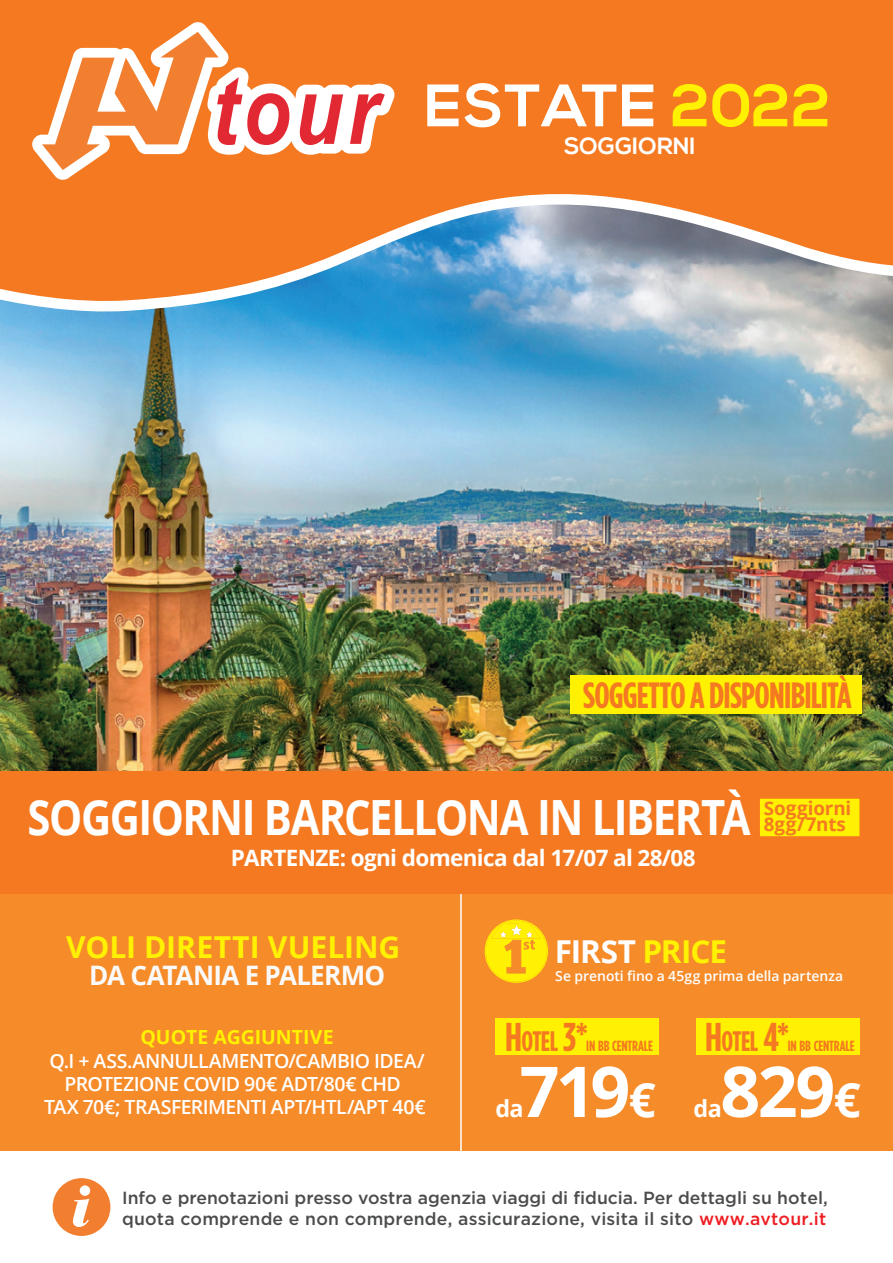
<style>
.page{position:relative;width:893px;height:1263px;background:#fff}
.page>*{position:absolute;margin:0;border:0;box-sizing:border-box;transform-origin:0 0}
.t1{font:700 70.05px "Open Sans";letter-spacing:-.045em;color:#fff}
.t2{font:60.45px "Cg Bauer Bodoni Bl It";color:#fff}
.t3{font:700 59.7px "Nexa";letter-spacing:.015em;color:#fff}
.t4{font:700 48.6px "Open Sans";letter-spacing:-.035em;color:#fff;scale:.86 1}
.t5{font:700 36.45px "Gotham Condensed";letter-spacing:-.02em;color:#f47921}
.t6{font:700 31.5px "Open Sans";letter-spacing:-.035em;color:#fff}
.t7{font:700 30.15px "Open Sans";letter-spacing:-.005em;color:#fff101}
.t8{font:700 28.2px "Gotham Condensed";letter-spacing:-.02em;color:#f47921}
.t9{font:700 26.85px "Open Sans";letter-spacing:-.035em;color:#fafafa}
.t10{font:700 23.4px "Nexa";color:#fff}
.t11{font:700 23.4px "Open Sans";color:#fff}
.t12{font:700 22.5px "Open Sans";letter-spacing:-.03em;color:#fff}
.t13{font:600 19.5px/23.4px "Open Sans";letter-spacing:-.03em;color:#fff;text-align:center}
.t14{font:700 19.5px "Open Sans";color:#fff101}
.t15{font:700 18.75px/16px "Open Sans";color:#f47921}
.t16{font:500 17.55px "Gotham";letter-spacing:.01em;color:#4b4c4d}
.t17{font:700 14.7px "Gotham Condensed";letter-spacing:-.01em;color:#f47921}
.t18{font:600 13.95px "Open Sans";color:#fff}
.s1{color:#fff101}
.s2{font-size:40.2px}
.s3{font-size:47.25px}
.s4{color:#ee1d23}
</style>
<div class="page">
<div style="left:0;top:0;width:893px;height:601px;background:#f47921"></div>
<svg style="left:32px;top:22px;width:363px;height:155px"></svg>
<img style="left:0;top:177px;width:893px;height:595px">
<div style="left:570px;top:676px;width:291px;height:38px;background:#fff101"></div>
<div style="left:0;top:776px;width:893px;height:402px;background:#f68b29"></div>
<hr style="left:460px;top:832px;width:2px;height:359px;background:#fff">
<svg style="left:485px;top:919px;width:63px;height:64px"></svg>
<div style="left:495px;top:1018px;width:164px;height:36px;background:#fff101"></div>
<div style="left:696px;top:1018px;width:164px;height:36px;background:#fff101"></div>
<div style="left:0;top:772px;width:893px;height:122px;background:#f47921"></div>
<div style="left:760px;top:799px;width:99px;height:37px;background:#fff101"></div>
<div style="left:0;top:1151px;width:893px;height:112px;background:#fff"></div>
<div style="left:53px;top:1178px;width:57px;height:58px;background:#f27f30;border-radius:50%"></div>
<h3 class="t3" style="left:424px;top:71px;width:407px">ESTATE <span class="s1">2022</span></h3>
<h3 class="t10" style="left:564px;top:133px;width:133px">SOGGIORNI</h3>
<h3 class="t5" style="left:583px;top:675px;width:270px">SOGGETTO A DISPONIBILITÀ</h3>
<h3 class="t4" style="left:28px;top:783px;width:842px">SOGGIORNI BARCELLONA IN LIBERTÀ</h3>
<p class="t15" style="left:764px;top:799px;width:89px">Soggiorni<br>8gg/7nts</p>
<p class="t12" style="left:231px;top:842px;width:466px">PARTENZE: ogni domenica dal 17/07 al 28/08</p>
<h3 class="t7" style="left:66px;top:926px;width:335px">VOLI DIRETTI VUELING</h3>
<h3 class="t9" style="left:89px;top:956px;width:298px">DA CATANIA E PALERMO</h3>
<p class="t14" style="left:141px;top:1023px;width:195px">QUOTE AGGIUNTIVE</p>
<p class="t13" style="left:44px;top:1048px;width:383px">Q.I + ASS.ANNULLAMENTO/CAMBIO IDEA/<br>PROTEZIONE COVID 90€ ADT/80€ CHD<br>TAX 70€; TRASFERIMENTI APT/HTL/APT 40€</p>
<h3 class="t6" style="left:555px;top:930px;width:174px">FIRST <span class="s1">PRICE</span></h3>
<p class="t18" style="left:555px;top:967px;width:289px">Se prenoti fino a 45gg prima della partenza</p>
<h3 class="t8" style="left:505px;top:1025px;width:84px"><span class="s2">H</span>OTEL <span class="s2">3*</span></h3>
<p class="t17" style="left:586px;top:1037px;width:68px">IN BB CENTRALE</p>
<h3 class="t8" style="left:705px;top:1025px;width:86px"><span class="s2">H</span>OTEL <span class="s2">4*</span></h3>
<p class="t17" style="left:788px;top:1037px;width:68px">IN BB CENTRALE</p>
<h1 class="t1" style="left:520px;top:1042px;width:138px">719<span class="s3">€</span></h1>
<h3 class="t11" style="left:495px;top:1092px;width:30px">da</h3>
<h1 class="t1" style="left:720px;top:1042px;width:142px">829<span class="s3">€</span></h1>
<h3 class="t11" style="left:693px;top:1092px;width:30px">da</h3>
<h2 class="t2" style="left:72px;top:1168px;width:21px">i</h2>
<p class="t16" style="left:122px;top:1188px;width:707px">Info e prenotazioni presso vostra agenzia viaggi di fiducia. Per dettagli su hotel,</p>
<p class="t16" style="left:122px;top:1209px;width:706px">quota comprende e non comprende, assicurazione, visita il sito <span class="s4">www.avtour.it</span></p>
</div>
